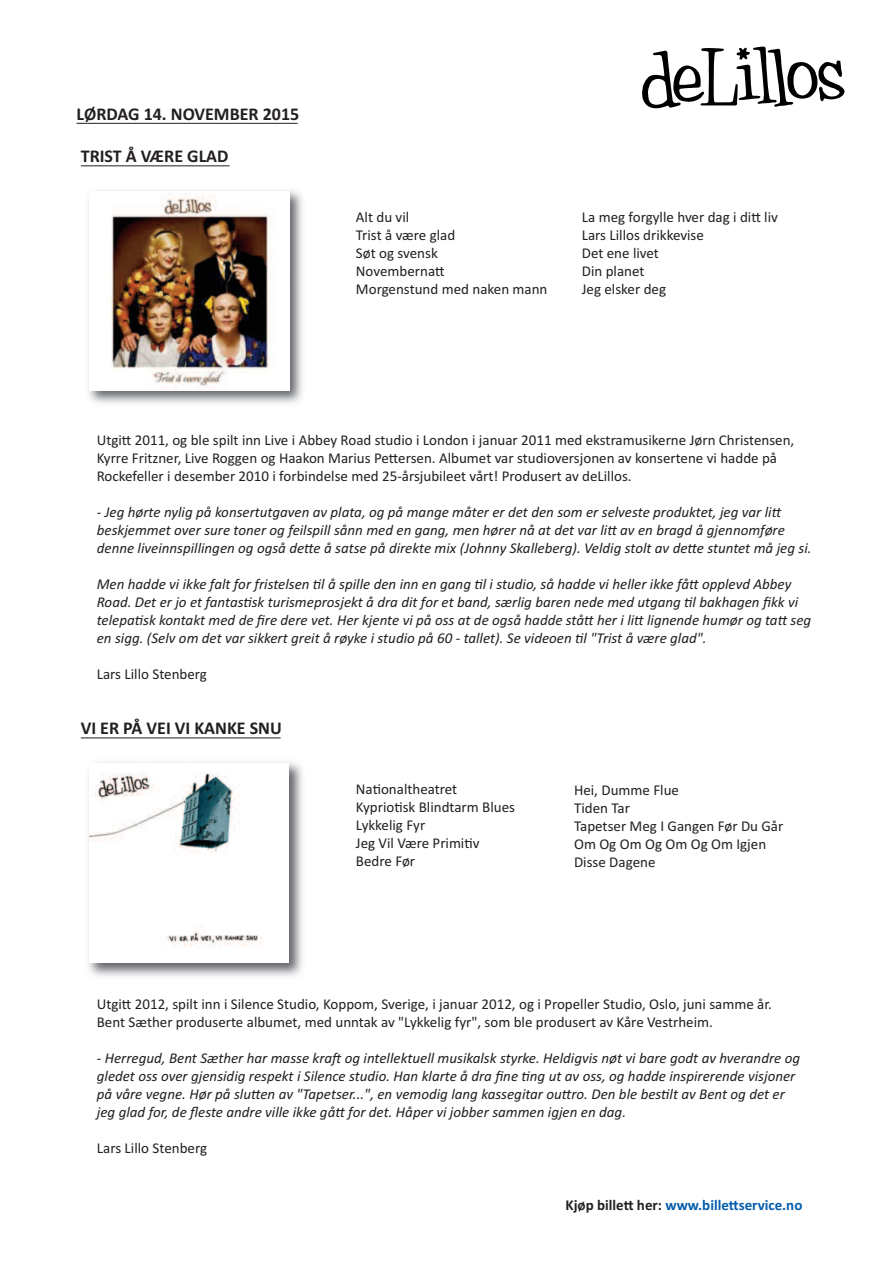
<style>
.page{position:relative;width:893px;height:1263px;background:#fff}
.page>*{position:absolute;margin:0;border:0;box-sizing:border-box;transform-origin:0 0}
.t1{font:700 18px "Calibri";color:#231f20}
.t2{font:italic 15px/18px "Calibri";color:#231f20}
.t3{font:15px/18px "Calibri";color:#231f20}
.t4{font:700 15px "Calibri";color:#045dad}
.s1{color:#231f20}
</style>
<div class="page">
<img style="left:88px;top:190px;width:215px;height:214px">
<img style="left:89px;top:191px;width:200px;height:199px">
<img style="left:88px;top:762px;width:215px;height:215px">
<div style="left:89px;top:763px;width:200px;height:200px;background:#fff"></div>
<img style="left:89px;top:773px;width:173px;height:174px">
<hr style="left:77px;top:123px;width:221px;height:1px;background:#231f20">
<hr style="left:81px;top:166px;width:149px;height:1px;background:#231f20">
<hr style="left:81px;top:738px;width:200px;height:1px;background:#231f20">
<svg style="left:642px;top:46px;width:203px;height:63px"></svg>
<p class="t1" style="left:77px;top:103px;width:224px">LØRDAG 14. NOVEMBER 2015</p>
<p class="t1" style="left:81px;top:146px;width:149px">TRIST Å VÆRE GLAD</p>
<p class="t3" style="left:356px;top:208px;width:193px">Alt du vil<br>Trist å være glad<br>Søt og svensk<br>Novembernatt<br>Morgenstund med naken mann</p>
<p class="t3" style="left:582px;top:208px;width:198px">La meg forgylle hver dag i ditt liv<br>Lars Lillos drikkevise<br>Det ene livet<br>Din planet<br>Jeg elsker deg</p>
<p class="t3" style="left:97px;top:431px;width:699px">Utgitt 2011, og ble spilt inn Live i Abbey Road studio i London i januar 2011 med ekstramusikerne Jørn Christensen,<br>Kyrre Fritzner, Live Roggen og Haakon Marius Pettersen. Albumet var studioversjonen av konsertene vi hadde på<br>Rockefeller i desember 2010 i forbindelse med 25-årsjubileet vårt! Produsert av deLillos.</p>
<p class="t2" style="left:97px;top:503px;width:716px">- Jeg hørte nylig på konsertutgaven av plata, og på mange måter er det den som er selveste produktet, jeg var litt beskjemmet over sure toner og feilspill sånn med en gang, men hører nå at det var litt av en bragd å gjennomføre denne liveinnspillingen og også dette å satse på direkte mix (Johnny Skalleberg). Veldig stolt av dette stuntet må jeg si.</p>
<p class="t2" style="left:97px;top:575px;width:716px">Men hadde vi ikke falt for fristelsen til å spille den inn en gang til i studio, så hadde vi heller ikke fått opplevd Abbey Road. Det er jo et fantastisk turismeprosjekt å dra dit for et band, særlig baren nede med utgang til bakhagen fikk vi telepatisk kontakt med de fire dere vet. Her kjente vi på oss at de også hadde stått her i litt lignende humør og tatt seg en sigg. (Selv om det var sikkert greit å røyke i studio på 60 - tallet). Se videoen til "Trist å være glad".</p>
<p class="t3" style="left:97px;top:665px;width:112px">Lars Lillo Stenberg</p>
<p class="t1" style="left:81px;top:718px;width:203px">VI ER PÅ VEI VI KANKE SNU</p>
<p class="t3" style="left:356px;top:779px;width:161px">Nationaltheatret<br>Kypriotisk Blindtarm Blues<br>Lykkelig Fyr<br>Jeg Vil Være Primitiv<br>Bedre Før</p>
<p class="t3" style="left:574px;top:781px;width:211px">Hei, Dumme Flue<br>Tiden Tar<br>Tapetser Meg I Gangen Før Du Går<br>Om Og Om Og Om Og Om Igjen<br>Disse Dagene</p>
<p class="t3" style="left:97px;top:995px;width:677px">Utgitt 2012, spilt inn i Silence Studio, Koppom, Sverige, i januar 2012, og i Propeller Studio, Oslo, juni samme år.<br>Bent Sæther produserte albumet, med unntak av "Lykkelig fyr", som ble produsert av Kåre Vestrheim.</p>
<p class="t2" style="left:97px;top:1049px;width:705px">- Herregud, Bent Sæther har masse kraft og intellektuell musikalsk styrke. Heldigvis nøt vi bare godt av hverandre og gledet oss over gjensidig respekt i Silence studio. Han klarte å dra fine ting ut av oss, og hadde inspirerende visjoner på våre vegne. Hør på slutten av "Tapetser...", en vemodig lang kassegitar outtro. Den ble bestilt av Bent og det er jeg glad for, de fleste andre ville ikke gått for det. Håper vi jobber sammen igjen en dag.</p>
<p class="t3" style="left:97px;top:1139px;width:112px">Lars Lillo Stenberg</p>
<p class="t4" style="left:566px;top:1196px;width:238px"><span class="s1">Kjøp billett her:</span> www.billettservice.no</p>
</div>
